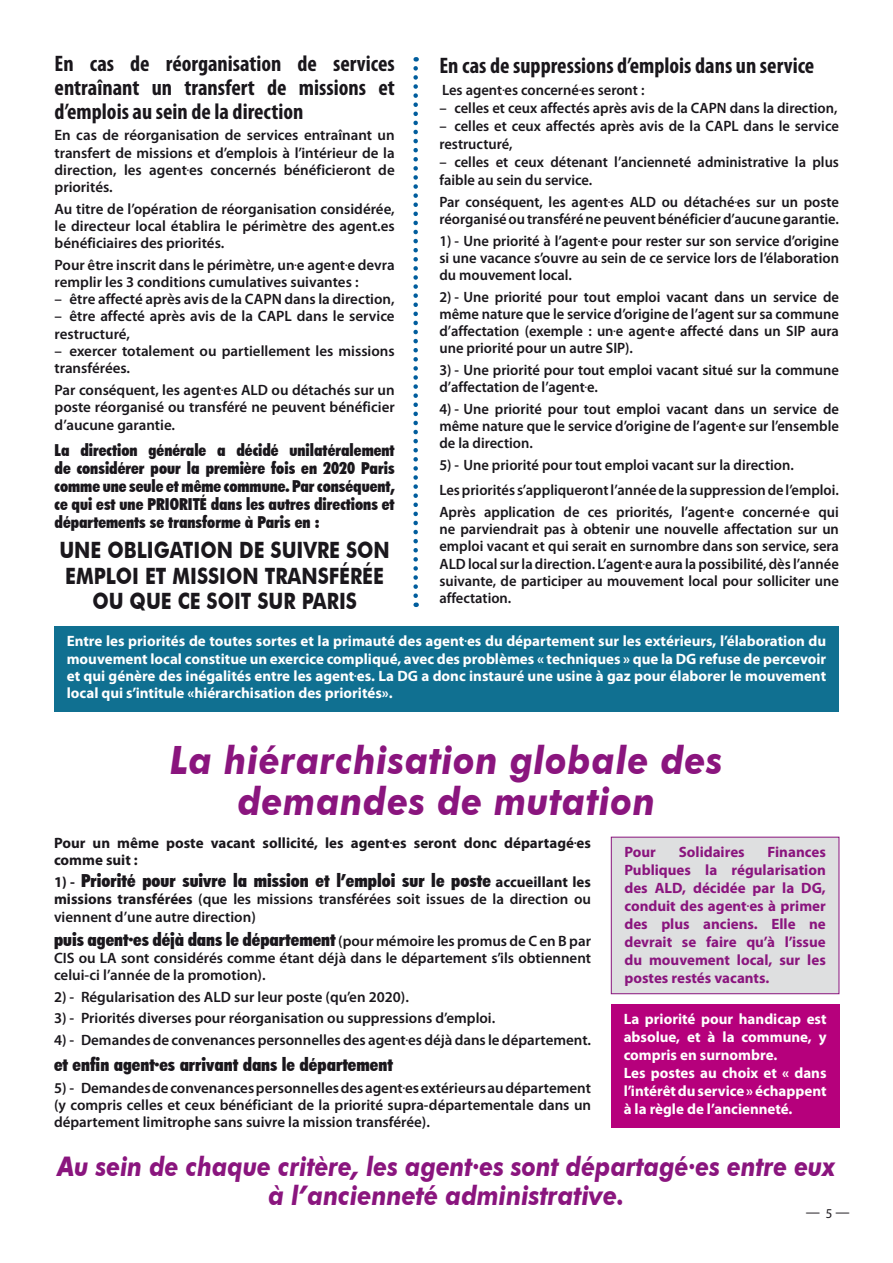
<style>
.page{position:relative;width:893px;height:1263px;background:#fff}
.page>*{position:absolute;margin:0;border:0;box-sizing:border-box;transform-origin:0 0}
.t1{font:italic 700 39px/40.5px "Futura BT";letter-spacing:.02em;color:#8a157e;text-align:center;scale:.9 1}
.t2{font:italic 700 27px/28.5px "Futura BT";color:#8a157e;text-align:center;scale:.86 1}
.t3{font:700 condensed 22.5px/24px "Myriad Pro";color:#1a171c;text-align:justify}
.t4{font:700 22.5px/25.5px "Futura BT";color:#1a171c;text-align:center;scale:.85 1}
.t5{font:900 condensed 18px "Futura BT";color:#1a171c}
.t6{font:900 condensed 16.5px/18px "Futura BT";color:#1a171c;text-align:justify}
.t7{font:600 15px/17.2px "Myriad Pro";color:#1a171c}
.t8{font:700 15px/18px "Myriad Pro";color:#fff;text-align:justify}
.t9{font:700 15px/18px "Myriad Pro";color:#8a157e;text-align:justify}
.t10{font:700 15px/17.2px "Myriad Pro";color:#1a171c}
.t11{font:15px "Myriad Pro";color:#1a171c;scale:.95 1}
.s1{font-family:"Myriad Pro";font-weight:700;font-stretch:normal;font-size:15px}
.s2{font-weight:700}
.s3{font-family:"Myriad Pro";font-weight:600;font-stretch:normal;font-size:15px}
.s4{font-size:13.5px}
</style>
<div class="page">
<svg style="left:413px;top:68px;width:5px;height:539px"></svg>
<div style="left:54px;top:627px;width:785px;height:85px;background:#107091"></div>
<div style="left:611px;top:837px;width:228px;height:157px;background:#dedfe0"></div>
<div style="left:611px;top:837px;width:228px;height:157px;border:1px solid #8a157e"></div>
<div style="left:611px;top:1004px;width:228px;height:123px;background:#b6007c"></div>
<h3 class="t3" style="left:55px;top:51px;width:342px">En cas de réorganisation de services entraînant un transfert de missions et d’emplois au sein de la direction</h3>
<p class="t7" style="left:55px;top:126px;width:342px;text-align:justify">En cas de réorganisation de services entraînant un transfert de missions et d’emplois à l’intérieur de la direction, les agent.es concernés bénéficieront de priorités.</p>
<p class="t7" style="left:55px;top:200px;width:342px;text-align:justify">Au titre de l’opération de réorganisation considérée, le directeur local établira le périmètre des agent.es bénéficiaires des priorités.</p>
<p class="t7" style="left:55px;top:256px;width:342px">Pour être inscrit dans le périmètre, un.e agent.e devra remplir les 3 conditions cumulatives suivantes :</p>
<p class="t7" style="left:55px;top:290px;width:342px">– être affecté après avis de la CAPN dans la direction,</p>
<p class="t7" style="left:55px;top:307px;width:342px">– être affecté après avis de la CAPL dans le service restructuré,</p>
<p class="t7" style="left:55px;top:342px;width:342px">– exercer totalement ou partiellement les missions transférées.</p>
<p class="t7" style="left:55px;top:380px;width:342px;line-height:17.7px;text-align:justify">Par conséquent, les agent.es ALD ou détachés sur un poste réorganisé ou transféré ne peuvent bénéficier d’aucune garantie.</p>
<p class="t6" style="left:55px;top:441px;width:342px">La direction générale a décidé unilatéralement de considérer pour la première fois en 2020 Paris comme une seule et même commune. Par conséquent, ce qui est une PRIORITÉ dans les autres directions et départements se transforme à Paris en :</p>
<h3 class="t4" style="left:59px;top:537px;width:390px">UNE OBLIGATION DE SUIVRE SON<br>EMPLOI ET MISSION TRANSFÉRÉE<br>OU QUE CE SOIT SUR PARIS</h3>
<h3 class="t3" style="left:439px;top:53px;width:376px">En cas de suppressions d’emplois dans un service</h3>
<p class="t7" style="left:442px;top:81px;width:204px">Les agent.es concerné.es seront :</p>
<p class="t7" style="left:439px;top:99px;width:400px">– celles et ceux affectés après avis de la CAPN dans la direction,</p>
<p class="t7" style="left:439px;top:117px;width:401px;line-height:18px">– celles et ceux affectés après avis de la CAPL dans le service restructuré,</p>
<p class="t7" style="left:439px;top:153px;width:401px;line-height:18px">– celles et ceux détenant l’ancienneté administrative la plus faible au sein du service.</p>
<p class="t7" style="left:439px;top:193px;width:401px">Par conséquent, les agent.es ALD ou détaché.es sur un poste réorganisé ou transféré ne peuvent bénéficier d’aucune garantie.</p>
<p class="t7" style="left:439px;top:231px;width:401px;text-align:justify">1) - Une priorité à l’agent.e pour rester sur son service d’origine si une vacance s’ouvre au sein de ce service lors de l’élaboration du mouvement local.</p>
<p class="t7" style="left:439px;top:287px;width:401px;text-align:justify">2) - Une priorité pour tout emploi vacant dans un service de même nature que le service d’origine de l’agent sur sa commune d’affectation (exemple : un.e agent.e affecté dans un SIP aura une priorité pour un autre SIP).</p>
<p class="t7" style="left:439px;top:361px;width:401px">3) - Une priorité pour tout emploi vacant situé sur la commune d’affectation de l’agent.e.</p>
<p class="t7" style="left:439px;top:399px;width:401px;text-align:justify">4) - Une priorité pour tout emploi vacant dans un service de même nature que le service d’origine de l’agent.e sur l’ensemble de la direction.</p>
<p class="t7" style="left:439px;top:451px;width:401px;line-height:25.8px">5) - Une priorité pour tout emploi vacant sur la direction.<br>Les priorités s’appliqueront l’année de la suppression de l’emploi.</p>
<p class="t7" style="left:439px;top:503px;width:401px;text-align:justify">Après application de ces priorités, l’agent.e concerné.e qui ne parviendrait pas à obtenir une nouvelle affectation sur un emploi vacant et qui serait en surnombre dans son service, sera ALD local sur la direction. L’agent.e aura la possibilité, dès l’année suivante, de participer au mouvement local pour solliciter une affectation.</p>
<p class="t8" style="left:67px;top:632px;width:761px;line-height:17.2px">Entre les priorités de toutes sortes et la primauté des agent.es du département sur les extérieurs, l’élaboration du mouvement local constitue un exercice compliqué, avec des problèmes « techniques » que la DG refuse de percevoir et qui génère des inégalités entre les agent.es. La DG a donc instauré une usine à gaz pour élaborer le mouvement local qui s’intitule «hiérarchisation des priorités».</p>
<h1 class="t1" style="left:170px;top:740px;width:615px">La hiérarchisation globale des demandes de mutation</h1>
<p class="t10" style="left:54px;top:834px;width:538px">Pour un même poste vacant sollicité, les agent.es seront donc départagé.es comme suit :</p>
<p class="t5" style="left:54px;top:869px;width:539px"><span class="s1">1) -</span> Priorité pour suivre la mission et l’emploi sur le poste <span class="s1">accueillant les</span></p>
<p class="t7" style="left:54px;top:889px;width:538px;line-height:18px"><span class="s2">missions transférées</span> (que les missions transférées soit issues de la direction ou viennent d’une autre direction)</p>
<p class="t5" style="left:54px;top:928px;width:538px">puis agent·es déjà dans le département <span class="s3">(pour mémoire les promus de C en B par</span></p>
<p class="t7" style="left:54px;top:949px;width:539px">CIS ou LA sont considérés comme étant déjà dans le département s’ils obtiennent celui-ci l’année de la promotion).</p>
<p class="t7" style="left:54px;top:987px;width:356px">2) - Régularisation des ALD sur leur poste (qu’en 2020).</p>
<p class="t7" style="left:54px;top:1009px;width:443px">3) - Priorités diverses pour réorganisation ou suppressions d’emploi.</p>
<p class="t7" style="left:54px;top:1031px;width:539px">4) - Demandes de convenances personnelles des agent.es déjà dans le département.</p>
<p class="t5" style="left:54px;top:1054px;width:340px">et enfin agent·es arrivant dans le département</p>
<p class="t7" style="left:54px;top:1079px;width:539px;text-align:justify">5) - Demandes de convenances personnelles des agent.es extérieurs au département (y compris celles et ceux bénéficiant de la priorité supra-départementale dans un département limitrophe sans suivre la mission transférée).</p>
<p class="t9" style="left:624px;top:843px;width:33px">Pour</p>
<p class="t9" style="left:679px;top:843px;width:68px">Solidaires</p>
<p class="t9" style="left:624px;top:843px;width:203px;text-indent:143px">Finances Publiques la régularisation des ALD, décidée par la DG, conduit des agent.es à primer des plus anciens. Elle ne devrait se faire qu’à l’issue du mouvement local, sur les postes restés vacants.</p>
<p class="t8" style="left:624px;top:1009px;width:204px;text-align:left">La priorité pour handicap est absolue, et à la commune, y compris en surnombre.<br>Les postes au choix et « dans l’intérêt du service » échappent à la règle de l’ancienneté.</p>
<h2 class="t2" style="left:58px;top:1152px;width:906px">Au sein de chaque critère, les agent·es sont départagé·es entre eux à l’ancienneté administrative.</h2>
<p class="t11" style="left:806px;top:1204px;width:48px">— <span class="s4">5</span> —</p>
</div>
